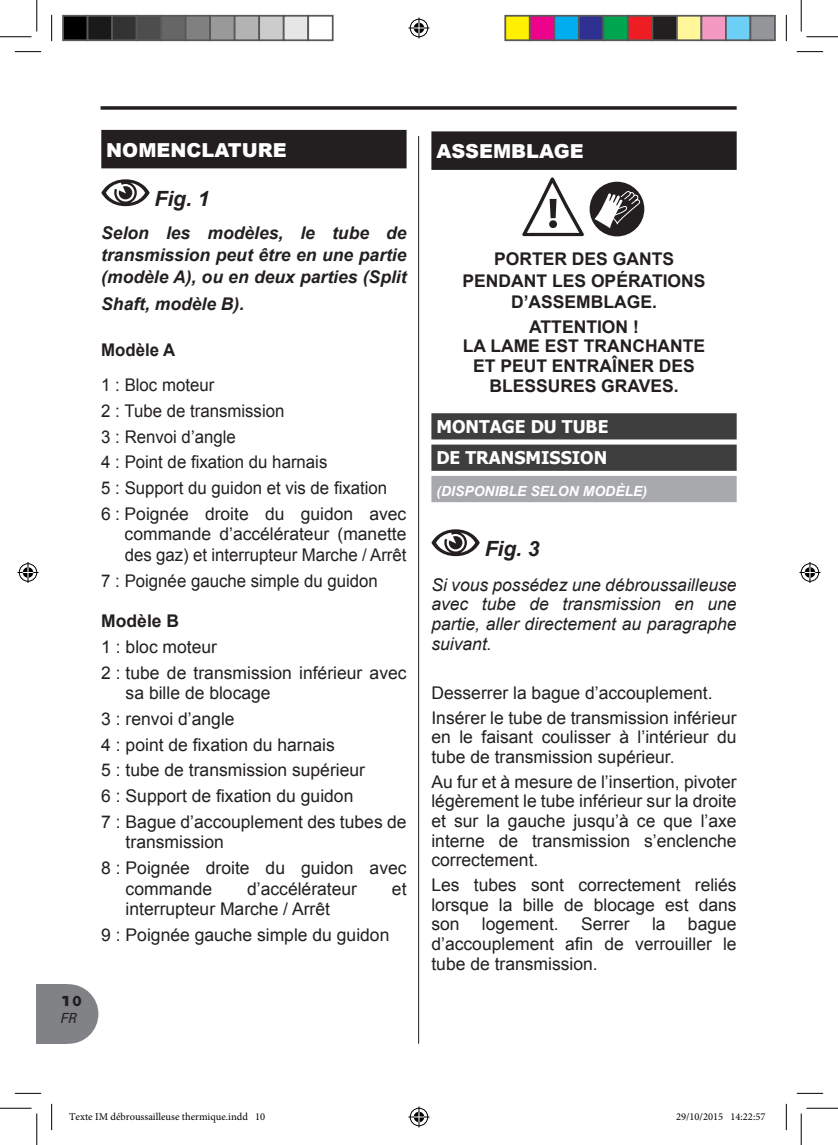
<style>
.page{position:relative;width:838px;height:1145px;background:#fff}
.page>*{position:absolute;margin:0;border:0;box-sizing:border-box;transform-origin:0 0}
.t1{font:italic 700 21px "Arial";color:#231f20}
.t2{font:900 19.25px "Arial";color:#fff}
.t3{font:17.5px/19.6px "Arial";color:#231f20}
.t4{font:17.5px/25.7px "Arial";color:#231f20;scale:.96 1}
.t5{font:700 17.5px/19.6px "Arial";color:#231f20;text-align:center}
.t6{font:italic 17.5px/19.6px "Arial";color:#231f20;text-align:justify}
.t7{font:italic 700 17.5px/22.4px "Arial";color:#231f20;text-align:justify}
.t8{font:700 17.5px/31.3px "Tahoma";color:#fff}
.t9{font:700 17.5px "Arial";color:#231f20;scale:.96 1}
.t10{font:italic 700 14px "Arial";color:#fff}
.t11{font:800 14px "Clemente P Daq";color:#231f20}
.t12{font:italic 14px "Clemente P Dah";color:#231f20}
.t13{font:10.5px "Minion Pro";color:#000}
</style>
<div class="page">
<svg style="left:100px;top:106px;width:636px;height:4px;background:#3e3a3b"></svg>
<div style="left:37px;top:984px;width:31px;height:60px;background:#808285"></div>
<div style="left:39px;top:984px;width:59px;height:60px;background:#808285;border-radius:50%"></div>
<hr style="left:418px;top:136px;width:1px;height:908px;background:#231f20">
<div style="left:101px;top:130px;width:305px;height:38px;background:#231f20"></div>
<svg style="left:101px;top:179px;width:49px;height:27px"></svg>
<div style="left:431px;top:131px;width:305px;height:39px;background:#231f20"></div>
<div style="left:431px;top:413px;width:305px;height:26px;background:#3e3e3f"></div>
<div style="left:431px;top:445px;width:305px;height:26px;background:#3e3e3f"></div>
<div style="left:431px;top:476px;width:305px;height:26px;background:#a8a9ad"></div>
<svg style="left:521px;top:177px;width:64px;height:60px"></svg>
<svg style="left:587px;top:179px;width:59px;height:60px"></svg>
<div style="left:589px;top:182px;width:55px;height:54px;background:#231f20;border-radius:50%"></div>
<svg style="left:594px;top:191px;width:47px;height:37px"></svg>
<svg style="left:431px;top:529px;width:49px;height:27px"></svg>
<svg style="left:15px;top:51px;width:26px;height:1px"></svg>
<svg style="left:796px;top:51px;width:27px;height:1px"></svg>
<svg style="left:15px;top:1093px;width:26px;height:1px"></svg>
<svg style="left:796px;top:1093px;width:27px;height:1px"></svg>
<svg style="left:51px;top:15px;width:1px;height:26px"></svg>
<svg style="left:51px;top:1104px;width:1px;height:26px"></svg>
<svg style="left:786px;top:15px;width:1px;height:26px"></svg>
<svg style="left:786px;top:1104px;width:1px;height:26px"></svg>
<hr style="left:0;top:36px;width:32px;height:1px;background:#000">
<hr style="left:806px;top:36px;width:31px;height:1px;background:#000">
<hr style="left:0;top:1108px;width:32px;height:1px;background:#000">
<hr style="left:806px;top:1108px;width:31px;height:1px;background:#000">
<hr style="left:36px;top:0;width:1px;height:31px;background:#000">
<hr style="left:36px;top:1113px;width:1px;height:32px;background:#000">
<hr style="left:800px;top:0;width:1px;height:31px;background:#000">
<hr style="left:800px;top:1113px;width:1px;height:32px;background:#000">
<svg style="left:408px;top:18px;width:21px;height:21px"></svg>
<svg style="left:408px;top:1106px;width:21px;height:21px"></svg>
<svg style="left:18px;top:562px;width:21px;height:21px"></svg>
<svg style="left:799px;top:562px;width:21px;height:21px"></svg>
<div style="left:63px;top:16px;width:25px;height:24px;background:#000"></div>
<div style="left:62px;top:15px;width:26px;height:26px;border:2px solid #595959"></div>
<div style="left:88px;top:16px;width:24px;height:24px;background:#1a1a1a"></div>
<div style="left:87px;top:15px;width:26px;height:26px;border:2px solid #595959"></div>
<div style="left:112px;top:16px;width:25px;height:24px;background:#333"></div>
<div style="left:111px;top:15px;width:26px;height:26px;border:2px solid #595959"></div>
<div style="left:137px;top:16px;width:24px;height:24px;background:#4d4d4d"></div>
<div style="left:136px;top:15px;width:26px;height:26px;border:2px solid #595959"></div>
<div style="left:161px;top:16px;width:25px;height:24px;background:#666"></div>
<div style="left:160px;top:15px;width:26px;height:26px;border:2px solid #595959"></div>
<div style="left:186px;top:16px;width:24px;height:24px;background:#808080"></div>
<div style="left:185px;top:15px;width:26px;height:26px;border:2px solid #595959"></div>
<div style="left:210px;top:16px;width:25px;height:24px;background:#999"></div>
<div style="left:209px;top:15px;width:26px;height:26px;border:2px solid #595959"></div>
<div style="left:235px;top:16px;width:24px;height:24px;background:#b3b3b3"></div>
<div style="left:234px;top:15px;width:26px;height:26px;border:2px solid #595959"></div>
<div style="left:259px;top:16px;width:25px;height:24px;background:#ccc"></div>
<div style="left:258px;top:15px;width:26px;height:26px;border:2px solid #595959"></div>
<div style="left:284px;top:16px;width:24px;height:24px;background:#e6e6e6"></div>
<div style="left:283px;top:15px;width:26px;height:26px;border:2px solid #595959"></div>
<div style="left:307px;top:15px;width:26px;height:26px;border:2px solid #595959"></div>
<div style="left:505px;top:16px;width:24px;height:24px;background:#fff101"></div>
<div style="left:504px;top:15px;width:26px;height:26px;border:2px solid #595959"></div>
<div style="left:529px;top:16px;width:25px;height:24px;background:#ed028c"></div>
<div style="left:529px;top:15px;width:26px;height:26px;border:2px solid #595959"></div>
<div style="left:554px;top:16px;width:24px;height:24px;background:#00aeef"></div>
<div style="left:553px;top:15px;width:26px;height:26px;border:2px solid #595959"></div>
<div style="left:578px;top:16px;width:25px;height:24px;background:#2e3092"></div>
<div style="left:578px;top:15px;width:26px;height:26px;border:2px solid #595959"></div>
<div style="left:603px;top:16px;width:24px;height:24px;background:#00a54f"></div>
<div style="left:602px;top:15px;width:26px;height:26px;border:2px solid #595959"></div>
<div style="left:627px;top:16px;width:25px;height:24px;background:#ee1d23"></div>
<div style="left:627px;top:15px;width:26px;height:26px;border:2px solid #595959"></div>
<div style="left:652px;top:16px;width:24px;height:24px;background:#231f20"></div>
<div style="left:651px;top:15px;width:26px;height:26px;border:2px solid #595959"></div>
<div style="left:676px;top:16px;width:25px;height:24px;background:#fff79a"></div>
<div style="left:676px;top:15px;width:26px;height:26px;border:2px solid #595959"></div>
<div style="left:701px;top:16px;width:24px;height:24px;background:#f499c2"></div>
<div style="left:700px;top:15px;width:26px;height:26px;border:2px solid #595959"></div>
<div style="left:725px;top:16px;width:25px;height:24px;background:#6bcff6"></div>
<div style="left:725px;top:15px;width:26px;height:26px;border:2px solid #595959"></div>
<div style="left:750px;top:16px;width:24px;height:24px;background:#939598"></div>
<div style="left:749px;top:15px;width:26px;height:26px;border:2px solid #595959"></div>
<p class="t2" style="left:106px;top:136px;width:182px">NOMENCLATURE</p>
<p class="t1" style="left:155px;top:185px;width:56px">Fig. 1</p>
<p class="t7" style="left:101px;top:222px;width:307px">Selon les modèles, le tube de transmission peut être en une partie (modèle A), ou en deux parties (Split</p>
<p class="t7" style="left:101px;top:293px;width:144px">Shaft, modèle B).</p>
<p class="t9" style="left:101px;top:338px;width:79px">Modèle A</p>
<p class="t4" style="left:101px;top:372px;width:319px">1 : Bloc moteur<br>2 : Tube de transmission<br>3 : Renvoi d’angle<br>4 : Point de fixation du harnais<br>5 : Support du guidon et vis de fixation<br>6 : Poignée droite du guidon avec</p>
<p class="t3" style="left:125px;top:524px;width:283px;line-height:20.7px">commande d’accélérateur (manette des gaz) et interrupteur Marche / Arrêt</p>
<p class="t4" style="left:101px;top:568px;width:289px">7 : Poignée gauche simple du guidon</p>
<p class="t5" style="left:101px;top:612px;width:79px">Modèle B</p>
<p class="t3" style="left:101px;top:634px;width:307px;line-height:25.7px">1 : bloc moteur<br>2 : tube de transmission inférieur avec</p>
<p class="t3" style="left:101px;top:680px;width:307px;line-height:25.7px;text-indent:24px">sa bille de blocage<br>3 : renvoi d’angle<br>4 : point de fixation du harnais<br>5 : tube de transmission supérieur<br>6 : Support de fixation du guidon<br>7 : Bague d’accouplement des tubes de</p>
<p class="t3" style="left:101px;top:830px;width:307px;line-height:25.7px;text-indent:24px">transmission<br>8 : Poignée droite du guidon avec</p>
<p class="t3" style="left:126px;top:879px;width:88px">commande</p>
<p class="t3" style="left:247px;top:879px;width:111px">d’accélérateur</p>
<p class="t3" style="left:392px;top:879px;width:16px">et</p>
<p class="t3" style="left:101px;top:897px;width:289px;line-height:25.7px;text-indent:24px">interrupteur Marche / Arrêt<br>9 : Poignée gauche simple du guidon</p>
<p class="t11" style="left:61px;top:993px;width:23px">10</p>
<p class="t12" style="left:61px;top:1010px;width:17px">FR</p>
<p class="t2" style="left:436px;top:137px;width:149px">ASSEMBLAGE</p>
<p class="t5" style="left:462px;top:249px;width:244px;line-height:21.3px">PORTER DES GANTS<br>PENDANT LES OPÉRATIONS<br>D’ASSEMBLAGE.</p>
<p class="t5" style="left:462px;top:317px;width:244px">ATTENTION !<br>LA LAME EST TRANCHANTE<br>ET PEUT ENTRAÎNER DES<br>BLESSURES GRAVES.</p>
<p class="t8" style="left:436px;top:410px;width:173px">MONTAGE DU TUBE<br>DE TRANSMISSION</p>
<p class="t10" style="left:436px;top:482px;width:212px">(DISPONIBLE SELON MODÈLE)</p>
<p class="t1" style="left:484px;top:535px;width:56px">Fig. 3</p>
<p class="t6" style="left:431px;top:575px;width:307px">Si vous possédez une débroussailleuse avec tube de transmission en une partie, aller directement au paragraphe suivant.</p>
<p class="t3" style="left:431px;top:681px;width:307px;line-height:24.7px">Desserrer la bague d’accouplement.<br>Insérer le tube de transmission inférieur</p>
<p class="t3" style="left:431px;top:728px;width:307px">en le faisant coulisser à l’intérieur du tube de transmission supérieur.</p>
<p class="t3" style="left:431px;top:772px;width:307px;text-align:justify">Au fur et à mesure de l’insertion, pivoter légèrement le tube inférieur sur la droite et sur la gauche jusqu’à ce que l’axe interne de transmission s’enclenche correctement.</p>
<p class="t3" style="left:431px;top:875px;width:307px;text-align:justify">Les tubes sont correctement reliés lorsque la bille de blocage est dans son</p>
<p class="t3" style="left:482px;top:915px;width:78px">logement.</p>
<p class="t3" style="left:581px;top:915px;width:50px">Serrer</p>
<p class="t3" style="left:652px;top:915px;width:15px">la</p>
<p class="t3" style="left:431px;top:915px;width:307px;text-align:justify;text-indent:256px">bague d’accouplement afin de verrouiller le tube de transmission.</p>
<p class="t13" style="left:69px;top:1109px;width:197px">Texte IM débroussailleuse thermique.indd 10</p>
<p class="t13" style="left:676px;top:1109px;width:91px">29/10/2015 14:22:57</p>
</div>
